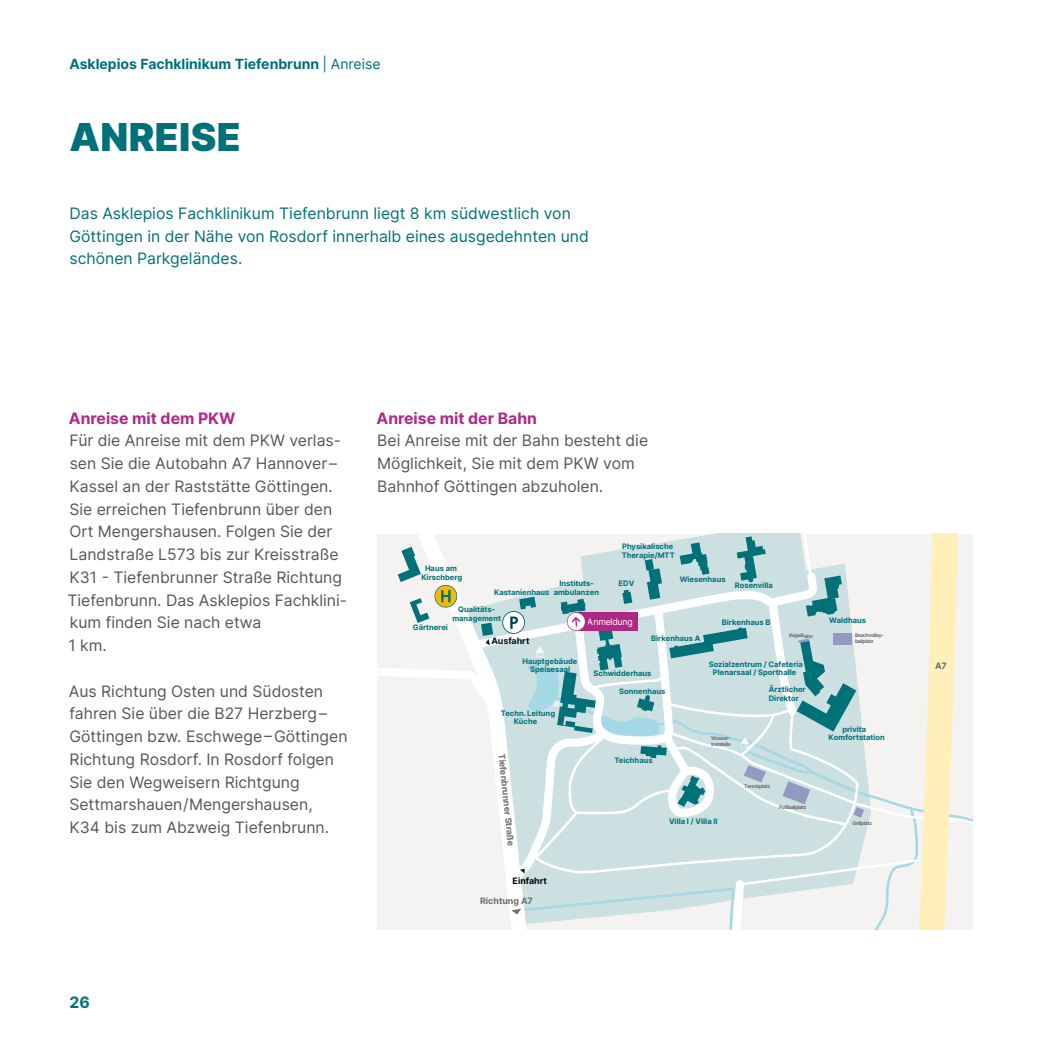
<style>
.page{position:relative;width:1042px;height:1042px;background:#fff}
.page>*{position:absolute;margin:0;border:0;box-sizing:border-box;transform-origin:0 0}
.t1{font:900 38.5px "Inter";letter-spacing:.01em;color:#007179}
.t2{font:15.75px/22.8px "Inter";color:#575756}
.t3{font:15.75px/22.8px "Inter";color:#007179}
.t4{font:700 15.75px "Inter";color:#b02786}
.t5{font:700 15.75px "Inter";color:#007179}
.t6{font:700 14px "Inter";color:#007179}
.t7{font:8.92px "Inter";letter-spacing:-.03em;color:#fff}
.t8{font:700 8.75px "Inter";color:#6e6d6d}
.t9{font:700 8.75px "Inter";color:#001518}
.t10{font:700 8.75px "Inter";color:#030607}
.t11{font:700 8.75px "Inter";color:#646f70}
.t12{font:700 7.52px/8.2px "Inter";color:#007179;text-align:center}
.t13{font:700 5.08px/6.1px "Inter";letter-spacing:-.065em;color:#6e6d6d}
.s1{font-weight:400}
</style>
<div class="page">
<svg style="left:377px;top:534px;width:595px;height:396px"></svg>
<p class="t6" style="left:69px;top:54px;width:312px">Asklepios Fachklinikum Tiefenbrunn <span class="s1">| Anreise</span></p>
<h1 class="t1" style="left:69px;top:109px;width:173px">ANREISE</h1>
<p class="t3" style="left:69px;top:201px;width:521px">Das Asklepios Fachklinikum Tiefenbrunn liegt 8 km südwestlich von<br>Göttingen in der Nähe von Rosdorf innerhalb eines ausgedehnten und schönen Parkgeländes.</p>
<p class="t4" style="left:69px;top:406px;width:168px">Anreise mit dem PKW</p>
<p class="t2" style="left:67px;top:429px;width:281px">Für die Anreise mit dem PKW verlas&shy;sen Sie die Autobahn A7 Hannover –<br>Kassel an der Raststätte Göttingen.<br>Sie erreichen Tiefenbrunn über den<br>Ort Mengershausen. Folgen Sie der<br>Landstraße L573 bis zur Kreisstraße<br>K31 - Tiefenbrunner Straße Richtung<br>Tiefenbrunn. Das Asklepios Fachklini&shy;kum finden Sie nach etwa<br>1 km.</p>
<p class="t2" style="left:69px;top:679px;width:280px">Aus Richtung Osten und Südosten fahren Sie über die B27 Herzberg– Göttingen bzw. Eschwege–Göttingen Richtung Rosdorf. In Rosdorf folgen Sie den Wegweisern Richtgung Settmarshauen/Mengershausen,<br>K34 bis zum Abzweig Tiefenbrunn.</p>
<p class="t4" style="left:377px;top:406px;width:162px">Anreise mit der Bahn</p>
<p class="t2" style="left:377px;top:429px;width:272px">Bei Anreise mit der Bahn besteht die<br>Möglichkeit, Sie mit dem PKW vom<br>Bahnhof Göttingen abzuholen.</p>
<p class="t12" style="left:421px;top:563px;width:42px;line-height:9.1px">Haus am<br>Kirschberg</p>
<p class="t12" style="left:494px;top:587px;width:57px">Kastanienhaus</p>
<p class="t12" style="left:554px;top:579px;width:47px">Instituts&shy;ambulanzen</p>
<p class="t12" style="left:622px;top:542px;width:54px;text-align:left">Physikalische<br>Therapie/MTT</p>
<p class="t12" style="left:618px;top:578px;width:17px">EDV</p>
<p class="t12" style="left:680px;top:575px;width:47px">Wiesenhaus</p>
<p class="t12" style="left:735px;top:581px;width:39px">Rosenvilla</p>
<p class="t12" style="left:452px;top:604px;width:50px;line-height:9.1px">Qualitäts&shy;management</p>
<p class="t9" style="left:491px;top:635px;width:40px">Ausfahrt</p>
<p class="t12" style="left:413px;top:623px;width:37px">Gärtnerei</p>
<p class="t7" style="left:588px;top:615px;width:46px">Anmeldung</p>
<p class="t12" style="left:651px;top:633px;width:51px">Birkenhaus A</p>
<p class="t12" style="left:722px;top:618px;width:50px">Birkenhaus B</p>
<p class="t13" style="left:789px;top:632px;width:25px;rotate:2deg">Kegelbahn</p>
<p class="t12" style="left:522px;top:657px;width:56px;line-height:7.5px">Hauptgebäude<br>Speisesaal</p>
<p class="t12" style="left:514px;top:709px;width:43px;text-align:left;text-indent:-13px">Techn. Leitung<br>Küche</p>
<p class="t8" style="left:508px;top:753px;width:94px;rotate:84deg">Tiefenbrunner Straße</p>
<p class="t10" style="left:512px;top:874px;width:36px">Einfahrt</p>
<p class="t8" style="left:480px;top:894px;width:54px">Richtung A7</p>
<p class="t12" style="left:594px;top:669px;width:59px">Schwidderhaus</p>
<p class="t12" style="left:619px;top:687px;width:48px">Sonnenhaus</p>
<p class="t12" style="left:614px;top:756px;width:40px">Teichhaus</p>
<p class="t12" style="left:709px;top:660px;width:96px">Sozialzentrum / Cafeteria<br>Plenarsaal / Sporthalle</p>
<p class="t13" style="left:711px;top:735px;width:21px">Wasser&shy;tretstelle</p>
<p class="t12" style="left:769px;top:684px;width:38px;line-height:9.1px;text-align:left">Ärztlicher<br>Direktor</p>
<p class="t13" style="left:744px;top:783px;width:27px">Tennisplatz</p>
<p class="t13" style="left:779px;top:804px;width:29px">Fußballplatz</p>
<p class="t12" style="left:669px;top:816px;width:50px">Villa I / Villa II</p>
<p class="t12" style="left:829px;top:616px;width:38px">Waldhaus</p>
<p class="t13" style="left:855px;top:632px;width:30px">Beachvolley&shy;ballplatz</p>
<p class="t12" style="left:828px;top:724px;width:58px;text-align:left;text-indent:14px">privita<br>Komfortstation</p>
<p class="t13" style="left:852px;top:820px;width:21px">Grillplatz</p>
<p class="t5" style="left:69px;top:991px;width:22px">26</p>
<p class="t11" style="left:935px;top:659px;width:13px">A7</p>
</div>
